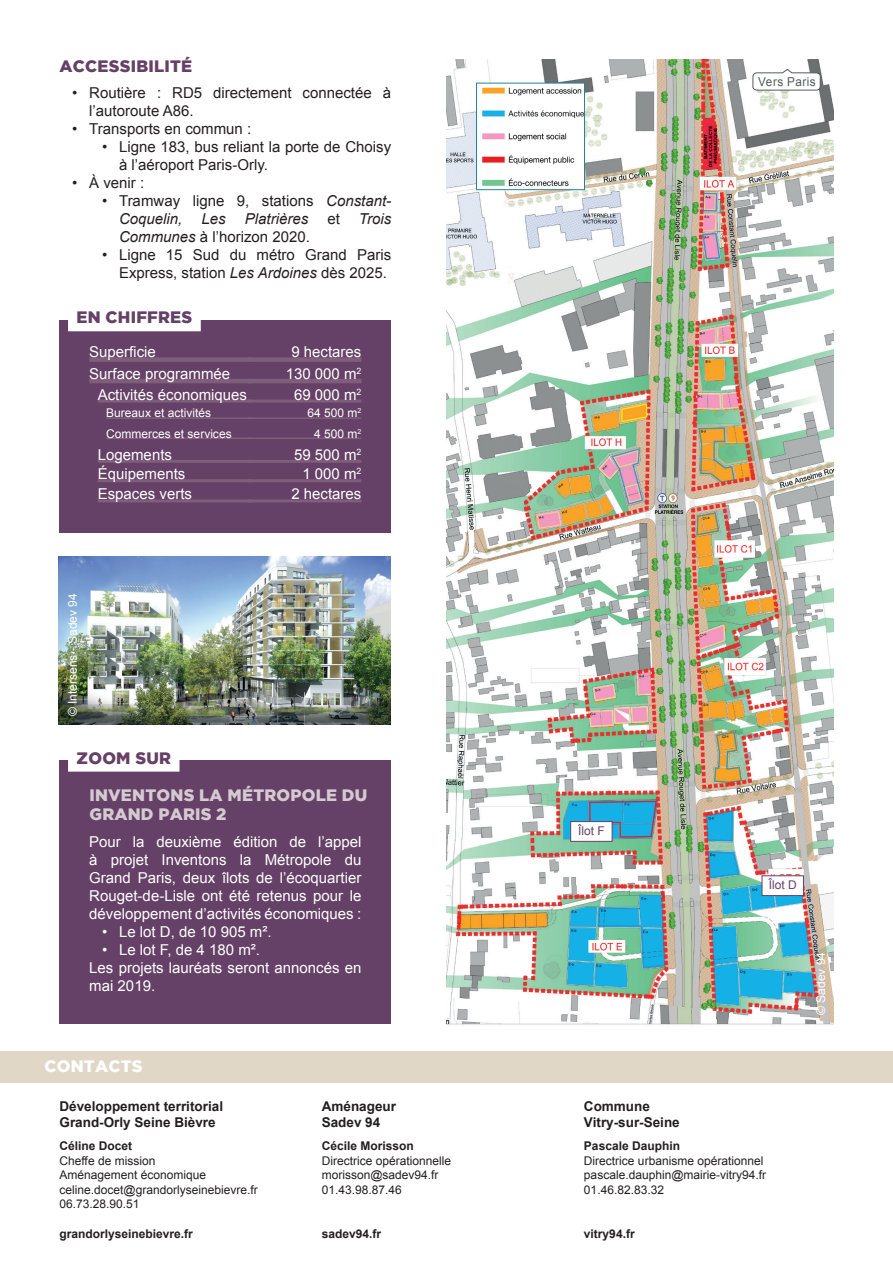
<style>
.page{position:relative;width:893px;height:1263px;background:#fff}
.page>*{position:absolute;margin:0;border:0;box-sizing:border-box;transform-origin:0 0}
.t1{font:900 16.5px/19.8px "Gotham";letter-spacing:.015em;color:#d5cad2}
.t2{font:900 16.5px "Gotham";letter-spacing:.015em;color:#664167}
.t3{font:900 16.5px "Gotham";letter-spacing:.015em;color:#fff}
.t4{font:15px/18px "Arial";color:#fff;text-align:justify}
.t5{font:15px/18px "Arial";color:#231f20}
.t6{font:italic 15px "Arial";color:#231f20}
.t7{font:700 13.5px/16.2px "Arial";color:#231f20}
.t8{font:12.3px "Arial";letter-spacing:.03em;color:#56595e;scale:.96 1}
.t9{font:12px/14.4px "Arial";color:#231f20}
.t10{font:700 12px "Arial";color:#231f20}
.t11{font:12px "Arial";color:#fff}
.t12{font:12px "Arial";color:#664167}
.s1{font-style:italic}
</style>
<div class="page">
<div style="left:0;top:1051px;width:893px;height:32px;background:#e0d7c7"></div>
<div style="left:60px;top:320px;width:331px;height:66px;background:#664167"></div>
<div style="left:68px;top:304px;width:133px;height:27px;background:#fff"></div>
<div style="left:89px;top:357px;width:163px;height:5px;background:#7e5e7b"></div>
<div style="left:248px;top:357px;width:113px;height:5px;background:#7e5e7b"></div>
<hr style="left:89px;top:379px;width:163px;height:4px;background:#7e5e7b">
<hr style="left:248px;top:379px;width:113px;height:4px;background:#7e5e7b">
<div style="left:60px;top:384px;width:222px;height:48px;background:#664167"></div>
<hr style="left:98px;top:399px;width:154px;height:3px;background:#7e5e7b">
<div style="left:260px;top:384px;width:131px;height:48px;background:#664167"></div>
<hr style="left:248px;top:399px;width:113px;height:3px;background:#7e5e7b">
<hr style="left:106px;top:417px;width:146px;height:2px;background:#7e5e7b">
<hr style="left:248px;top:417px;width:113px;height:2px;background:#7e5e7b">
<div style="left:60px;top:424px;width:222px;height:46px;background:#664167"></div>
<hr style="left:106px;top:437px;width:146px;height:2px;background:#7e5e7b">
<div style="left:260px;top:424px;width:131px;height:46px;background:#664167"></div>
<hr style="left:248px;top:437px;width:113px;height:2px;background:#7e5e7b">
<hr style="left:98px;top:460px;width:154px;height:3px;background:#7e5e7b">
<hr style="left:248px;top:460px;width:113px;height:3px;background:#7e5e7b">
<div style="left:60px;top:464px;width:222px;height:48px;background:#664167"></div>
<hr style="left:98px;top:479px;width:154px;height:3px;background:#7e5e7b">
<div style="left:260px;top:464px;width:131px;height:48px;background:#664167"></div>
<hr style="left:248px;top:479px;width:113px;height:3px;background:#7e5e7b">
<div style="left:60px;top:484px;width:222px;height:48px;background:#664167"></div>
<hr style="left:98px;top:499px;width:154px;height:3px;background:#7e5e7b">
<div style="left:260px;top:484px;width:131px;height:48px;background:#664167"></div>
<hr style="left:248px;top:499px;width:113px;height:3px;background:#7e5e7b">
<img style="left:446px;top:60px;width:387px;height:965px">
<img style="left:478px;top:85px;width:105px;height:103px">
<div style="left:476px;top:83px;width:109px;height:107px;border:1px solid #21869b"></div>
<svg style="left:752px;top:69px;width:69px;height:22px"></svg>
<div style="left:570px;top:821px;width:42px;height:21px;background:#fff;border:1px solid #664167"></div>
<div style="left:762px;top:875px;width:42px;height:21px;background:#fff;border:1px solid #664167"></div>
<img style="left:58px;top:556px;width:332px;height:169px">
<div style="left:60px;top:760px;width:331px;height:66px;background:#664167"></div>
<div style="left:68px;top:745px;width:112px;height:27px;background:#fff"></div>
<div style="left:60px;top:784px;width:331px;height:98px;background:#664167"></div>
<div style="left:60px;top:836px;width:331px;height:116px;background:#664167"></div>
<div style="left:60px;top:944px;width:331px;height:44px;background:#664167"></div>
<div style="left:60px;top:962px;width:331px;height:62px;background:#664167"></div>
<p class="t2" style="left:60px;top:56px;width:134px">ACCESSIBILITÉ</p>
<p class="t5" style="left:89px;top:84px;width:303px;text-indent:-17px">• Routière : RD5 directement connectée à l’autoroute A86.</p>
<p class="t5" style="left:72px;top:120px;width:181px">• Transports en commun :</p>
<p class="t5" style="left:119px;top:138px;width:274px;text-indent:-17px">• Ligne 183, bus reliant la porte de Choisy à l’aéroport Paris-Orly.</p>
<p class="t5" style="left:72px;top:174px;width:74px">• À venir :</p>
<p class="t5" style="left:119px;top:192px;width:274px;text-indent:-17px">• Tramway ligne 9, stations <span class="s1">Constant-<br>Coquelin,</span></p>
<p class="t6" style="left:202px;top:209px;width:26px">Les</p>
<p class="t6" style="left:245px;top:209px;width:65px">Platrières</p>
<p class="t5" style="left:327px;top:210px;width:14px">et</p>
<p class="t6" style="left:359px;top:209px;width:34px">Trois</p>
<p class="t5" style="left:119px;top:228px;width:192px"><span class="s1">Communes</span> à l’horizon 2020.</p>
<p class="t5" style="left:102px;top:246px;width:291px;text-align:right">• Ligne 15 Sud du métro Grand Paris<br>Express, station <span class="s1">Les Ardoines</span> dès 2025.</p>
<p class="t2" style="left:77px;top:308px;width:117px">EN CHIFFRES</p>
<p class="t4" style="left:89px;top:343px;width:68px">Superficie</p>
<p class="t4" style="left:291px;top:343px;width:72px">9 hectares</p>
<p class="t4" style="left:89px;top:365px;width:142px">Surface programmée</p>
<p class="t4" style="left:286px;top:365px;width:77px">130 000 m<sup>2</sup></p>
<p class="t4" style="left:98px;top:385px;width:151px">Activités économiques</p>
<p class="t4" style="left:294px;top:385px;width:69px">69 000 m<sup>2</sup></p>
<p class="t11" style="left:106px;top:405px;width:106px">Bureaux et activités</p>
<p class="t11" style="left:307px;top:405px;width:55px">64 500 m<sup>2</sup></p>
<p class="t11" style="left:106px;top:425px;width:127px">Commerces et services</p>
<p class="t11" style="left:314px;top:425px;width:49px">4 500 m<sup>2</sup></p>
<p class="t4" style="left:98px;top:446px;width:76px">Logements</p>
<p class="t4" style="left:294px;top:446px;width:69px">59 500 m<sup>2</sup></p>
<p class="t4" style="left:98px;top:465px;width:89px">Équipements</p>
<p class="t4" style="left:302px;top:465px;width:61px">1 000 m<sup>2</sup></p>
<p class="t4" style="left:98px;top:485px;width:96px">Espaces verts</p>
<p class="t4" style="left:291px;top:485px;width:72px">2 hectares</p>
<p class="t11" style="left:65px;top:716px;width:124px;rotate:-90deg">© Intersens - Sadev 94</p>
<p class="t2" style="left:77px;top:748px;width:96px">ZOOM SUR</p>
<p class="t1" style="left:89px;top:784px;width:279px">INVENTONS LA MÉTROPOLE DU<br>GRAND PARIS 2</p>
<p class="t4" style="left:89px;top:833px;width:274px">Pour la deuxième édition de l’appel à projet Inventons la Métropole du Grand Paris, deux îlots de l’écoquartier Rouget-de-Lisle ont été retenus pour le développement d’activités économiques :</p>
<p class="t4" style="left:102px;top:923px;width:171px">• Le lot D, de 10 905 m².</p>
<p class="t4" style="left:89px;top:941px;width:274px;text-align:left;text-indent:13px">• Le lot F, de 4 180 m².<br>Les projets lauréats seront annoncés en mai 2019.</p>
<p class="t3" style="left:45px;top:1056px;width:100px">CONTACTS</p>
<p class="t7" style="left:60px;top:1099px;width:165px">Développement territorial<br>Grand-Orly Seine Bièvre</p>
<p class="t10" style="left:60px;top:1138px;width:74px">Céline Docet</p>
<p class="t9" style="left:60px;top:1153px;width:200px">Cheffe de mission<br>Aménagement économique celine.docet@grandorlyseinebievre.fr<br>06.73.28.90.51</p>
<p class="t7" style="left:322px;top:1099px;width:76px">Aménageur<br>Sadev 94</p>
<p class="t10" style="left:322px;top:1138px;width:94px">Cécile Morisson</p>
<p class="t9" style="left:322px;top:1153px;width:131px">Directrice opérationnelle morisson@sadev94.fr<br>01.43.98.87.46</p>
<p class="t8" style="left:758px;top:74px;width:61px">Vers Paris</p>
<p class="t12" style="left:578px;top:822px;width:28px">Îlot F</p>
<p class="t12" style="left:769px;top:877px;width:30px">Îlot D</p>
<p class="t11" style="left:813px;top:1015px;width:64px;rotate:-90deg">© Sadev 94</p>
<p class="t7" style="left:584px;top:1099px;width:97px">Commune<br>Vitry-sur-Seine</p>
<p class="t10" style="left:584px;top:1138px;width:98px">Pascale Dauphin</p>
<p class="t9" style="left:584px;top:1153px;width:184px">Directrice urbanisme opérationnel pascale.dauphin@mairie-vitry94.fr<br>01.46.82.83.32</p>
<p class="t10" style="left:60px;top:1225px;width:135px">grandorlyseinebievre.fr</p>
<p class="t10" style="left:322px;top:1225px;width:61px">sadev94.fr</p>
<p class="t10" style="left:584px;top:1225px;width:52px">vitry94.fr</p>
</div>
